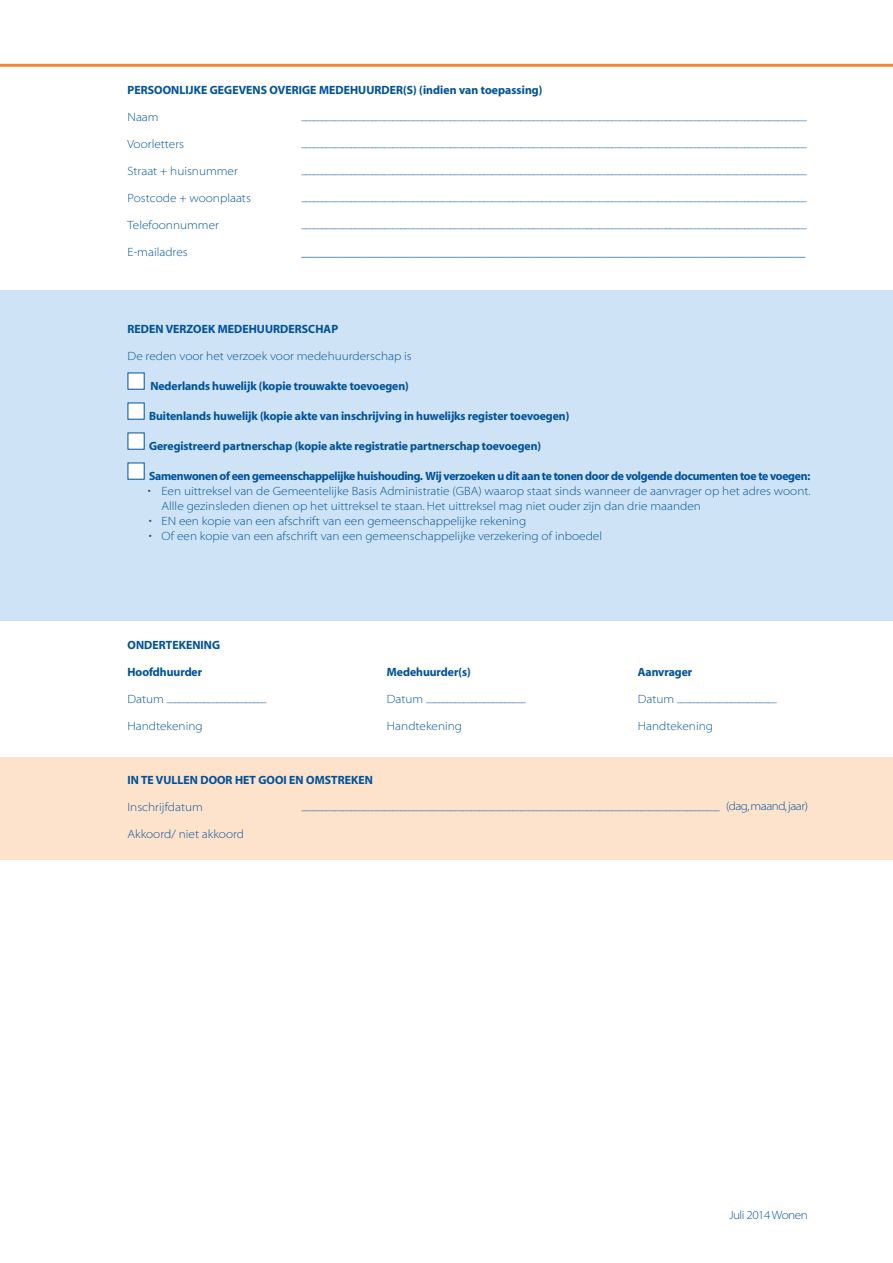
<style>
.page{position:relative;width:893px;height:1263px;background:#fff}
.page>*{position:absolute;margin:0;border:0;box-sizing:border-box;transform-origin:0 0}
.t1{font:12px/15px "Myriad MM 215 700";color:#01529a}
.t2{font:12px "Myriad Headline";color:#01529a}
.t3{font:12px "Myriad Headline";letter-spacing:-.02em;color:#01529a}
.t4{font:12px "Myriad MM 215 700";letter-spacing:-.04em;color:#01529a}
.t5{font:9px "Myriad MM 215 700";color:#01529a}
.s1{font-size:12px}
</style>
<div class="page">
<div style="left:0;top:290px;width:893px;height:331px;background:#cee3f5"></div>
<div style="left:0;top:757px;width:893px;height:103px;background:#fee3cc"></div>
<div style="left:128px;top:373px;width:17px;height:17px;background:#fff"></div>
<div style="left:128px;top:403px;width:17px;height:17px;background:#fff;border:1px solid #01529a"></div>
<div style="left:128px;top:433px;width:17px;height:17px;background:#fff;border:1px solid #01529a"></div>
<div style="left:128px;top:463px;width:17px;height:17px;background:#fff;border:1px solid #01529a"></div>
<hr style="left:0;top:64px;width:893px;height:3px;background:#f58932">
<h1 class="t2" style="left:128px;top:84px;width:416px">PERSOONLIJKE GEGEVENS OVERIGE MEDEHUURDER(S) (indien van toepassing)</h1>
<h1 class="t1" style="left:128px;top:110px;width:33px">Naam</h1>
<p class="t5" style="left:301px;top:112px;width:507px">__________________________________________________________________________________________________________________________</p>
<h1 class="t1" style="left:128px;top:137px;width:58px">Voorletters</h1>
<p class="t5" style="left:301px;top:139px;width:507px">__________________________________________________________________________________________________________________________</p>
<h1 class="t1" style="left:128px;top:164px;width:112px">Straat + huisnummer</h1>
<p class="t5" style="left:301px;top:166px;width:507px">__________________________________________________________________________________________________________________________</p>
<h1 class="t1" style="left:128px;top:191px;width:125px">Postcode + woonplaats</h1>
<p class="t5" style="left:301px;top:193px;width:507px">__________________________________________________________________________________________________________________________</p>
<h1 class="t1" style="left:128px;top:218px;width:93px">Telefoonnummer</h1>
<p class="t5" style="left:301px;top:220px;width:507px">__________________________________________________________________________________________________________________________</p>
<h1 class="t1" style="left:128px;top:245px;width:62px">E-mailadres</h1>
<h1 class="t1" style="left:302px;top:245px;width:505px">____________________________________________________________________________________</h1>
<h1 class="t2" style="left:128px;top:322px;width:212px">REDEN VERZOEK MEDEHUURDERSCHAP</h1>
<h1 class="t1" style="left:128px;top:349px;width:286px">De reden voor het verzoek voor medehuurderschap is</h1>
<h1 class="t2" style="left:150px;top:379px;width:260px">Nederlands huwelijk (kopie trouwakte toevoegen)</h1>
<h1 class="t2" style="left:149px;top:409px;width:422px">Buitenlands huwelijk (kopie akte van inschrijving in huwelijks register toevoegen)</h1>
<h1 class="t2" style="left:149px;top:439px;width:394px">Geregistreerd partnerschap (kopie akte registratie partnerschap toevoegen)</h1>
<h1 class="t3" style="left:149px;top:469px;width:663px">Samenwonen of een gemeenschappelijke huishouding. Wij verzoeken u dit aan te tonen door de volgende documenten toe te voegen:</h1>
<h1 class="t1" style="left:162px;top:484px;width:650px;text-indent:-14px">• Een uittreksel van de Gemeentelijke Basis Administratie (GBA) waarop staat sinds wanneer de aanvrager op het adres woont.<br>Allle gezinsleden dienen op het uittreksel te staan. Het uittreksel mag niet ouder zijn dan drie maanden</h1>
<h1 class="t1" style="left:149px;top:514px;width:379px">• EN een kopie van een afschrift van een gemeenschappelijke rekening</h1>
<h1 class="t1" style="left:149px;top:529px;width:455px">• Of een kopie van een afschrift van een gemeenschappelijke verzekering of inboedel</h1>
<h1 class="t2" style="left:128px;top:639px;width:94px">ONDERTEKENING</h1>
<h1 class="t2" style="left:128px;top:666px;width:76px">Hoofdhuurder</h1>
<h1 class="t2" style="left:387px;top:666px;width:85px">Medehuurder(s)</h1>
<h1 class="t2" style="left:638px;top:666px;width:56px">Aanvrager</h1>
<p class="t5" style="left:128px;top:694px;width:141px"><span class="s1">Datum</span> ________________________</p>
<p class="t5" style="left:387px;top:694px;width:141px"><span class="s1">Datum</span> ________________________</p>
<p class="t5" style="left:638px;top:694px;width:141px"><span class="s1">Datum</span> ________________________</p>
<h1 class="t1" style="left:128px;top:719px;width:77px">Handtekening</h1>
<h1 class="t1" style="left:387px;top:719px;width:77px">Handtekening</h1>
<h1 class="t1" style="left:638px;top:719px;width:77px">Handtekening</h1>
<h1 class="t2" style="left:128px;top:774px;width:247px">IN TE VULLEN DOOR HET GOOI EN OMSTREKEN</h1>
<h1 class="t1" style="left:128px;top:800px;width:77px">Inschrijfdatum</h1>
<p class="t5" style="left:301px;top:802px;width:508px">_____________________________________________________________________________________________________ <span class="s1">(dag, maand, jaar)</span></p>
<h1 class="t1" style="left:128px;top:827px;width:118px">Akkoord/ niet akkoord</h1>
<h1 class="t4" style="left:729px;top:1209px;width:80px">Juli 2014 Wonen</h1>
</div>
